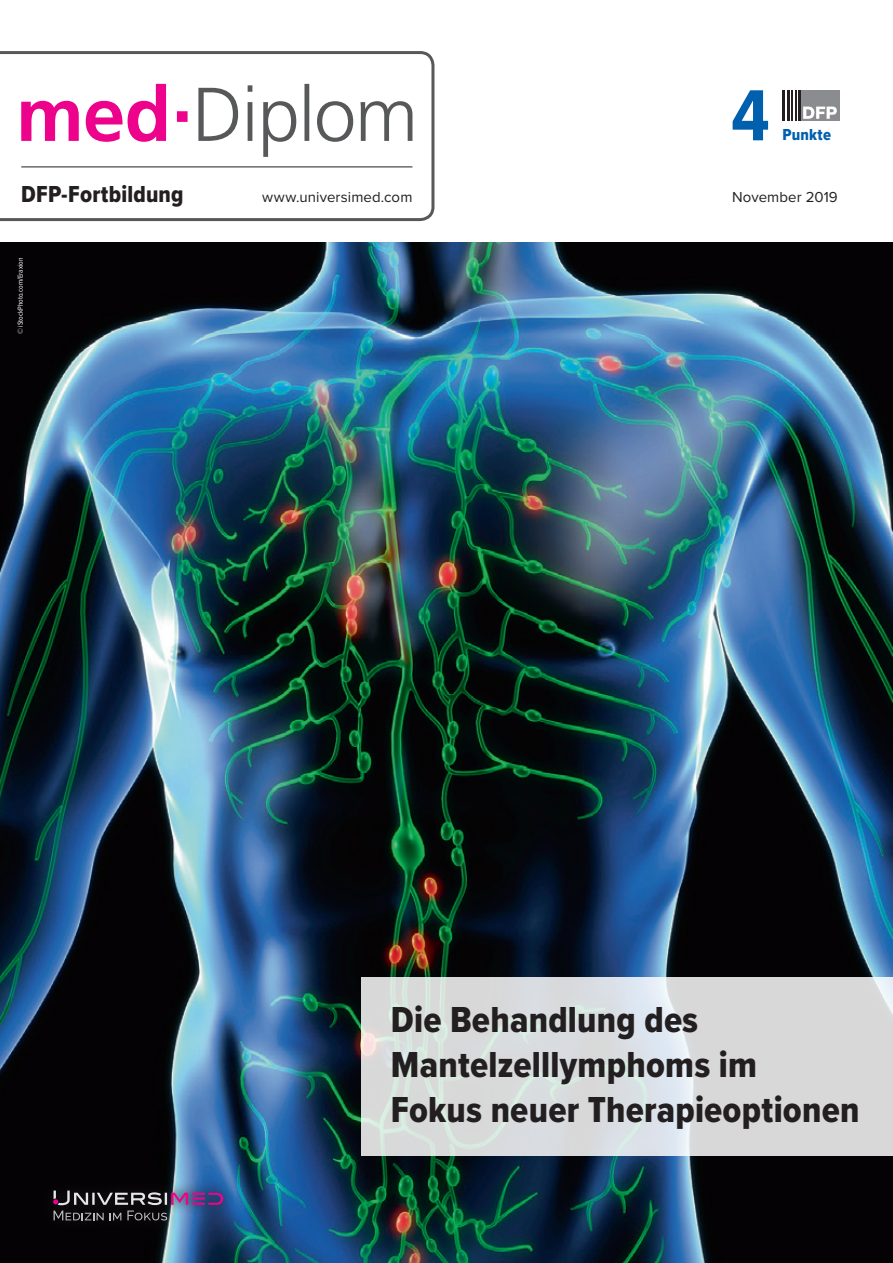
<style>
.page{position:relative;width:893px;height:1263px;background:#fff}
.page>*{position:absolute;margin:0;border:0;box-sizing:border-box;transform-origin:0 0}
.t1{font:700 75px "Proxima Nova Cond";color:#0160ae}
.t2{font:37.5px/45px "Proxima Nova Cond Extrabld";letter-spacing:.005em;color:#231f20}
.t3{font:24px "Proxima Nova Cond Extrabld";letter-spacing:.01em;color:#231f20}
.t4{font:16.5px "Proxima Nova Cond Extrabld";letter-spacing:.01em;color:#0160ae}
.t5{font:15px "Proxima Nova";letter-spacing:.005em;color:#231f20}
.t6{font:7.5px "Proxima Nova Cond";color:#fff}
</style>
<div class="page">
<img style="left:0;top:242px;width:893px;height:1021px">
<svg style="left:0;top:51px;width:434px;height:170px"></svg>
<svg style="left:21px;top:84px;width:167px;height:58px"></svg>
<svg style="left:198px;top:84px;width:214px;height:73px"></svg>
<hr style="left:21px;top:167px;width:391px;height:1px;background:#231f20">
<hr style="left:782px;top:90px;width:3px;height:31px;background:#231f20">
<hr style="left:787px;top:90px;width:2px;height:31px;background:#231f20">
<div style="left:800px;top:90px;width:40px;height:31px;background:#8a8c8f"></div>
<hr style="left:800px;top:90px;width:1px;height:31px;background:#231f20">
<hr style="left:798px;top:90px;width:1px;height:31px;background:#231f20">
<hr style="left:795px;top:90px;width:2px;height:31px;background:#231f20">
<hr style="left:791px;top:90px;width:2px;height:31px;background:#231f20">
<svg style="left:803px;top:107px;width:34px;height:12px"></svg>
<svg style="left:42px;top:1180px;width:192px;height:52px;background:#19293d"></svg>
<svg style="left:53px;top:1190px;width:170px;height:30px;background:#464458"></svg>
<svg style="left:361px;top:977px;width:532px;height:179px;background:#d9dcdc"></svg>
<h1 class="t1" style="left:731px;top:60px;width:40px">4</h1>
<p class="t4" style="left:782px;top:123px;width:50px">Punkte</p>
<p class="t3" style="left:21px;top:176px;width:164px">DFP-Fortbildung</p>
<p class="t5" style="left:262px;top:186px;width:152px">www.universimed.com</p>
<p class="t5" style="left:732px;top:186px;width:107px">November 2019</p>
<p class="t6" style="left:15px;top:334px;width:78px;rotate:-90deg">© iStockPhoto.com/Eraxion</p>
<p class="t2" style="left:391px;top:996px;width:470px">Die Behandlung des<br>Mantelzelllymphoms im<br>Fokus neuer Therapieoptionen</p>
</div>
